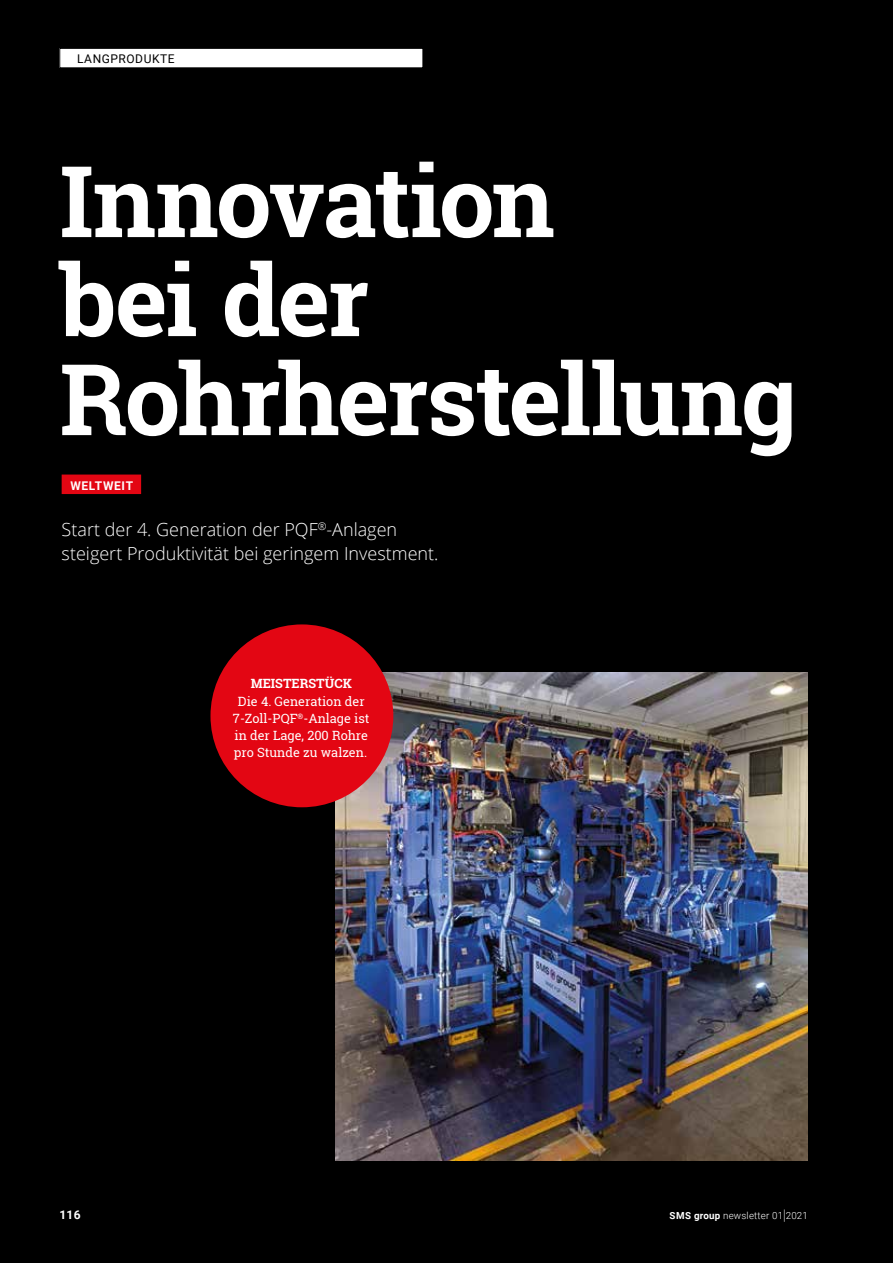
<style>
.page{position:relative;width:893px;height:1263px;background:#000}
.page>*{position:absolute;margin:0;border:0;box-sizing:border-box;transform-origin:0 0}
.t1{font:700 99px/99px "Roboto Slab";letter-spacing:-.03em;color:#fff}
.t2{font:300 18px/24px "Open Sans";color:#fff}
.t3{font:12.75px/17.2px "Roboto Slab";color:#fff;text-align:center}
.t4{font:700 12.75px "Roboto Slab";color:#fff}
.t5{font:12px "Roboto";letter-spacing:.045em;color:#000}
.t6{font:700 12px "Roboto";letter-spacing:.055em;color:#fff}
.t7{font:300 9.75px "Roboto";letter-spacing:.02em;color:#fff}
.s1{font-weight:700}
.s2{font-size:14.7px}
</style>
<div class="page">
<img style="left:336px;top:673px;width:472px;height:487px">
<div style="left:62px;top:474px;width:79px;height:20px;background:#e30613"></div>
<div style="left:210px;top:624px;width:183px;height:183px;background:#e30613;border-radius:50%"></div>
<div style="left:60px;top:48px;width:363px;height:20px;background:#fff"></div>
<div style="left:60px;top:48px;width:363px;height:20px;border:1px solid #000"></div>
<p class="t5" style="left:77px;top:50px;width:99px">LANGPRODUKTE</p>
<h1 class="t1" style="left:60px;top:151px;width:739px">Innovation<br>bei der<br>Rohrherstellung</h1>
<p class="t6" style="left:70px;top:477px;width:64px">WELTWEIT</p>
<p class="t2" style="left:62px;top:517px;width:378px">Start der 4. Generation der PQF<sup>®</sup>-Anlagen steigert Produktivität bei geringem Investment.</p>
<p class="t4" style="left:251px;top:675px;width:103px">MEISTERSTÜCK</p>
<p class="t3" style="left:233px;top:692px;width:138px">Die 4. Generation der<br>7-Zoll-PQF<sup>®</sup>-Anlage ist in der Lage, 200 Rohre pro Stunde zu walzen.</p>
<p class="t6" style="left:60px;top:1206px;width:23px">116</p>
<p class="t7" style="left:670px;top:1208px;width:140px"><span class="s1">SMS group</span> newsletter 01<span class="s2">|</span>2021</p>
</div>
